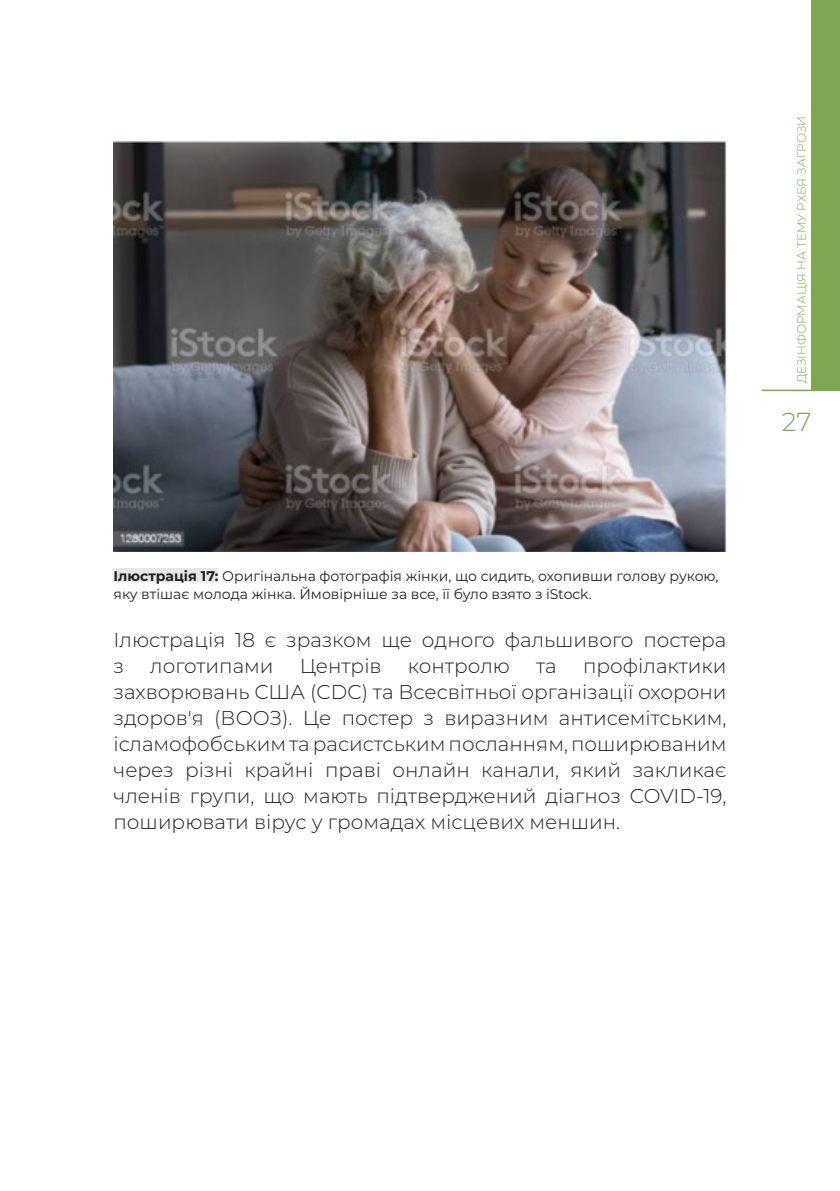
<style>
.page{position:relative;width:840px;height:1191px;background:#fff}
.page>*{position:absolute;margin:0;border:0;box-sizing:border-box;transform-origin:0 0}
.t1{font:300 26px "Montserrat";color:#7fa653}
.t2{font:300 20px/26px "Montserrat";color:#231f20}
.figure_title{font:14px/18px "Montserrat";color:#231f20}
.t3{font:300 12px "Montserrat";letter-spacing:-.02em;color:#7fa653}
.s1{font-weight:700}
</style>
<div class="page">
<div style="left:811px;top:0;width:28px;height:391px;background:#7fa653"></div>
<hr style="left:761px;top:389px;width:78px;height:2px;background:#7fa653">
<div style="left:113px;top:568px;width:105px;height:14px;background:#e6e7e9"></div>
<img style="left:113px;top:142px;width:613px;height:409px">
<p class="figure_title" style="left:113px;top:566px;width:606px"><span class="s1">Ілюстрація 17:</span> Оригінальна фотографія жінки, що сидить, охопивши голову рукою, яку втішає молода жінка. Ймовірніше за все, її було взято з iStock.</p>
<p class="t2" style="left:113px;top:626px;width:614px">Ілюстрація 18 є зразком ще одного фальшивого постера з</p>
<p class="t2" style="left:113px;top:652px;width:614px;text-align:justify;text-indent:469px">профілактики захворювань США (CDC) та Всесвітньої організації охорони здоров'я (ВООЗ). Це постер з виразним антисемітським, ісламофобським та расистським посланням, поширюваним через різні крайні праві онлайн канали, який закликає членів групи, що мають підтверджений діагноз COVID-19, поширювати вірус у громадах місцевих меншин.</p>
<p class="t2" style="left:150px;top:652px;width:125px">логотипами</p>
<p class="t2" style="left:299px;top:652px;width:83px">Центрів</p>
<p class="t2" style="left:407px;top:652px;width:104px">контролю</p>
<p class="t2" style="left:536px;top:652px;width:22px">та</p>
<p class="t3" style="left:793px;top:383px;width:269px;rotate:-90deg">Дезінформація на тему РХБЯ загрози</p>
<h1 class="t1" style="left:781px;top:404px;width:31px">27</h1>
</div>
